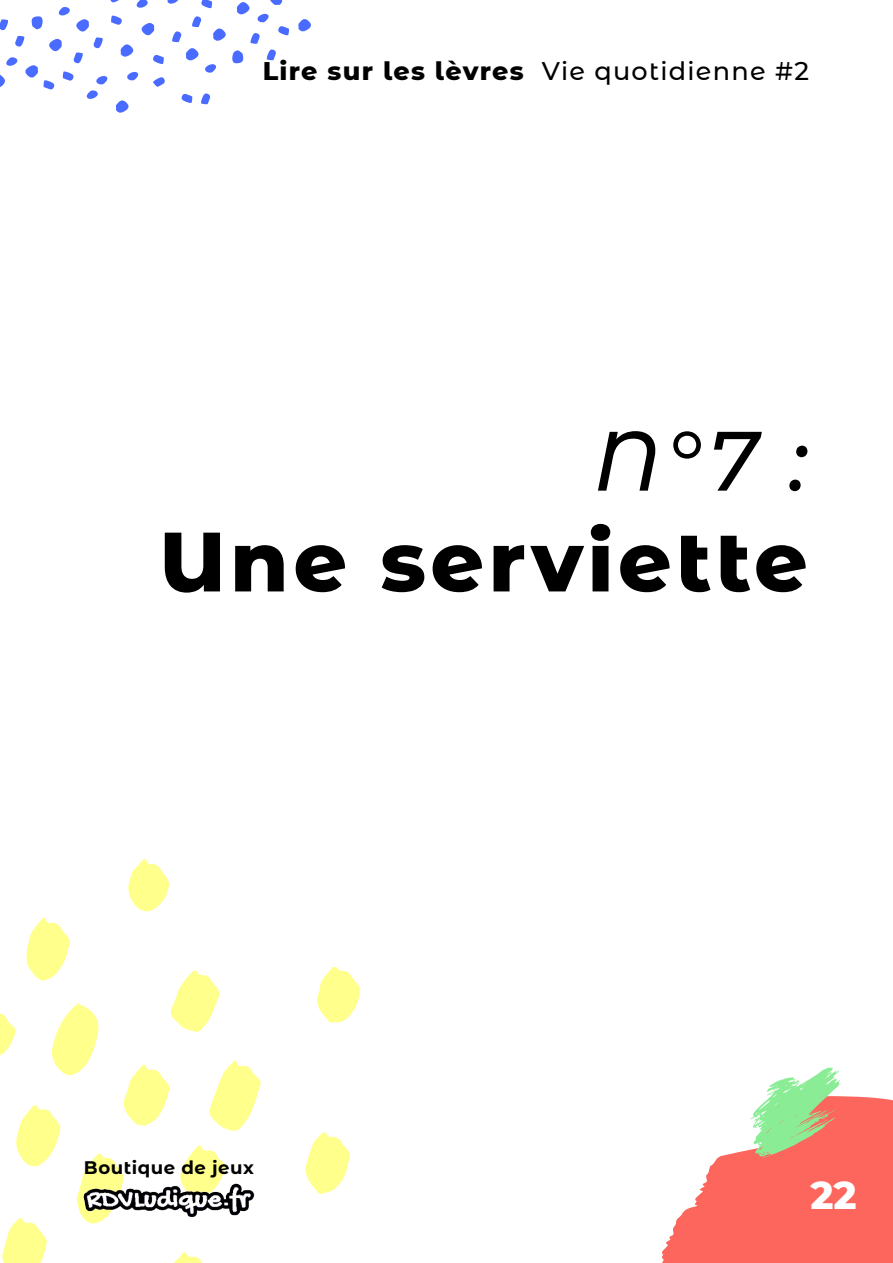
<style>
.page{position:relative;width:893px;height:1263px;background:#fff}
.page>*{position:absolute;margin:0;border:0;box-sizing:border-box;transform-origin:0 0}
.t1{font:800 84px "Montserrat Alternates";letter-spacing:.05em;color:#000}
.t2{font:italic 500 84px "Montserrat Alternates";color:#000}
.t3{font:800 38.55px "Montserrat Alternates";color:#fff}
.t4{font:800 25.5px "Montserrat Alternates";letter-spacing:.05em;color:#000}
.t5{font:700 18.15px "Montserrat Alternates";letter-spacing:.03em;color:#000}
.s1{font-weight:500}
</style>
<div class="page">
<svg style="left:662px;top:1067px;width:231px;height:196px"></svg>
<svg style="left:209px;top:1060px;width:52px;height:71px"></svg>
<svg style="left:52px;top:1003px;width:47px;height:72px"></svg>
<svg style="left:83px;top:1153px;width:40px;height:71px"></svg>
<svg style="left:170px;top:970px;width:50px;height:62px"></svg>
<svg style="left:2px;top:1218px;width:45px;height:45px"></svg>
<svg style="left:26px;top:917px;width:44px;height:64px"></svg>
<svg style="left:305px;top:1132px;width:45px;height:62px"></svg>
<svg style="left:123px;top:1064px;width:47px;height:62px"></svg>
<svg style="left:16px;top:1105px;width:45px;height:61px"></svg>
<svg style="left:317px;top:967px;width:43px;height:56px"></svg>
<svg style="left:174px;top:1252px;width:29px;height:11px"></svg>
<svg style="left:180px;top:1145px;width:46px;height:30px"></svg>
<svg style="left:128px;top:859px;width:41px;height:53px"></svg>
<svg style="left:0;top:1013px;width:16px;height:42px"></svg>
<svg style="left:298px;top:19px;width:13px;height:13px"></svg>
<svg style="left:0;top:0;width:289px;height:113px"></svg>
<img style="left:28px;top:1175px;width:283px;height:46px">
<p class="t4" style="left:263px;top:52px;width:548px">Lire sur les lèvres <span class="s1">Vie quotidienne #2</span></p>
<h1 class="t2" style="left:594px;top:402px;width:216px">N°7 :</h1>
<h1 class="t1" style="left:159px;top:500px;width:650px">Une serviette</h1>
<p class="t5" style="left:84px;top:1154px;width:171px">Boutique de jeux</p>
<h2 class="t3" style="left:810px;top:1167px;width:48px">22</h2>
</div>
